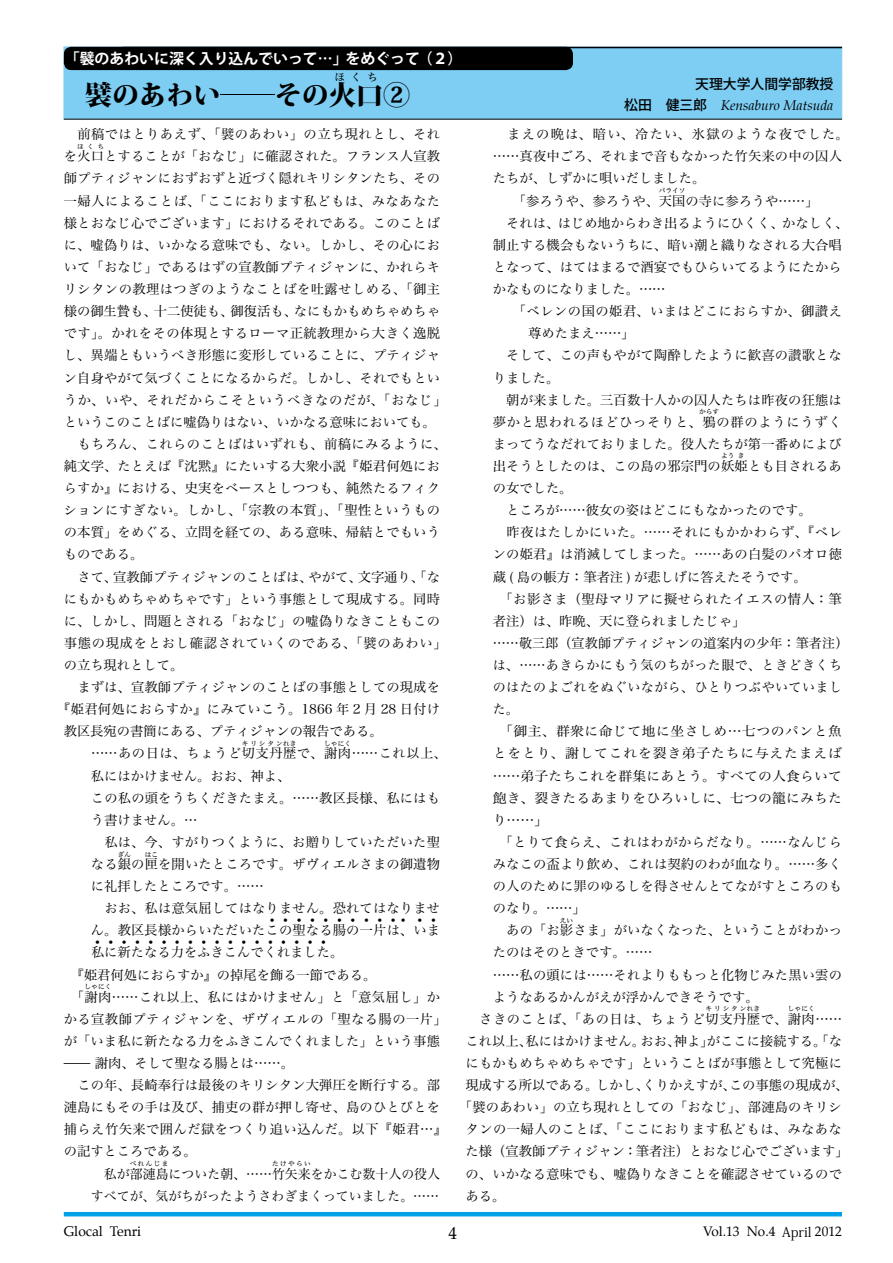
<style>
.page{position:relative;width:893px;height:1263px;background:#fff}
.page>*{position:absolute;margin:0;border:0;box-sizing:border-box;transform-origin:0 0}
.t1{font:800 27.15px "Koz Min Pro";color:#000}
.t2{font:16.95px "Palatino";color:#000}
.t3{font:700 14.85px "Koz Go Pro";color:#fff}
.t4{font:italic 13.8px "Palatino";color:#000}
.t5{font:13.8px "Palatino";color:#000}
.t6{font:500 13.8px "Koz Go Pro";color:#000}
.t7{font:13.5px "Palatino";color:#000}
.t8{font:13.35px/22px "Hira Min Pro W3";letter-spacing:.01em;color:#000}
.t9{font:13.35px "Hira Min Pro W3";letter-spacing:.035em;color:#000}
.t10{font:13.35px "Hira Min Pro W3";letter-spacing:.055em;color:#000}
.t11{font:13.35px "Hira Min Pro W3";letter-spacing:.01em;color:#000;scale:1.04 1}
.t12{font:13.35px "Hira Min Pro W3";letter-spacing:.04em;color:#000}
.t13{font:13.35px "Hira Min Pro W3";letter-spacing:.03em;color:#000}
.t14{font:13.35px "Hira Min Pro W3";letter-spacing:.035em;color:#000;scale:1.04 1}
.t15{font:13.35px "Hira Min Pro W3";letter-spacing:.055em;color:#000;scale:1.04 1}
.t16{font:10.65px "Hira Min Pro W3";color:#000}
.t17{font:7.5px "Kenten Generic";letter-spacing:.77em;color:#000}
.t18{font:7.5px "Kenten Generic";letter-spacing:.795em;color:#000}
.t19{font:6.6px "Hira Min Pro W3";letter-spacing:.075em;color:#000}
.t20{font:6.6px "Hira Min Pro W3";letter-spacing:.29em;color:#000}
.s1{font-size:19.95px}
.s2{font-family:"Koz Go Pro";font-weight:500;font-style:normal}
.s3{font-family:"Koz Min Pro"}
</style>
<div class="page">
<hr style="left:64px;top:1212px;width:778px;height:4px;background:#00a0e9">
<div style="left:64px;top:47px;width:778px;height:72px;background:#7ecef4;border:1px solid #7ecef4"></div>
<hr style="left:64px;top:119px;width:778px;height:1px;background:#000">
<hr style="left:122px;top:47px;width:720px;height:1px;background:#000">
<div style="left:65px;top:48px;width:507px;height:21px;background:#000;border-radius:7px"></div>
<div style="left:64px;top:47px;width:509px;height:23px;border:2px solid #000;border-radius:7px"></div>
<p class="t3" style="left:65px;top:49px;width:399px">「襞のあわいに深く入り込んでいって…」をめぐって（２）</p>
<h1 class="t1" style="left:85px;top:74px;width:327px">襞のあわい―その火口②</h1>
<p class="t16" style="left:335px;top:67px;width:45px">ほくち</p>
<p class="t8" style="left:64px;top:122px;width:378px;text-align:right">前稿ではとりあえず、「襞のあわい」の立ち現れとし、それを火口とすることが「おなじ」に確認された。フランス人宣教</p>
<p class="t19" style="left:77px;top:141px;width:28px">ほくち</p>
<p class="t8" style="left:64px;top:166px;width:378px">師プティジャンにおずおずと近づく隠れキリシタンたち、その</p>
<p class="t9" style="left:64px;top:189px;width:378px">一婦人によることば、「ここにおります私どもは、みなあなた</p>
<p class="t8" style="left:64px;top:210px;width:378px">様とおなじ心でございます」におけるそれである。このことば</p>
<p class="t8" style="left:64px;top:233px;width:378px">に、嘘偽りは、いかなる意味でも、ない。しかし、その心にお</p>
<p class="t8" style="left:64px;top:255px;width:378px">いて「おなじ」であるはずの宣教師プティジャンに、かれらキ</p>
<p class="t9" style="left:64px;top:278px;width:378px">リシタンの教理はつぎのようなことばを吐露せしめる、「御主</p>
<p class="t8" style="left:64px;top:299px;width:378px">様の御生贄も、十二使徒も、御復活も、なにもかもめちゃめちゃ</p>
<p class="t13" style="left:64px;top:322px;width:378px">です」。かれをその体現とするローマ正統教理から大きく逸脱</p>
<p class="t8" style="left:64px;top:343px;width:378px">し、異端ともいうべき形態に変形していることに、プティジャ</p>
<p class="t8" style="left:64px;top:365px;width:378px">ン自身やがて気づくことになるからだ。しかし、それでもとい</p>
<p class="t10" style="left:64px;top:388px;width:384px">うか、いや、それだからこそというべきなのだが、「おなじ」</p>
<p class="t8" style="left:64px;top:409px;width:374px">というこのことばに嘘偽りはない、いかなる意味においても。</p>
<p class="t9" style="left:77px;top:432px;width:371px">もちろん、これらのことばはいずれも、前稿にみるように、</p>
<p class="t8" style="left:64px;top:454px;width:378px">純文学、たとえば『沈黙』にたいする大衆小説『姫君何処にお</p>
<p class="t8" style="left:64px;top:476px;width:378px">らすか』における、史実をベースとしつつも、純然たるフィク</p>
<p class="t9" style="left:64px;top:499px;width:378px">ションにすぎない。しかし、「宗教の本質」、「聖性というもの</p>
<p class="t8" style="left:64px;top:520px;width:378px">の本質」をめぐる、立問を経ての、ある意味、帰結とでもいう</p>
<p class="t8" style="left:64px;top:542px;width:81px">ものである。</p>
<p class="t8" style="left:77px;top:564px;width:364px">さて、宣教師プティジャンのことばは、やがて、文字通り、「な</p>
<p class="t8" style="left:64px;top:586px;width:378px">にもかもめちゃめちゃです」という事態として現成する。同時</p>
<p class="t8" style="left:64px;top:608px;width:378px">に、しかし、問題とされる「おなじ」の嘘偽りなきこともこの</p>
<p class="t10" style="left:64px;top:631px;width:385px">事態の現成をとおし確認されていくのである、「襞のあわい」</p>
<p class="t8" style="left:77px;top:675px;width:364px">まずは、宣教師プティジャンのことばの事態としての現成を</p>
<p class="t8" style="left:57px;top:697px;width:385px">『姫君何処におらすか』にみていこう。1866 年 2 月 28 日付け</p>
<p class="t8" style="left:64px;top:719px;width:320px">教区長宛の書簡にある、プティジャンの報告である。</p>
<p class="t12" style="left:91px;top:742px;width:357px">……あの日は、ちょうど切支丹歴で、謝肉……これ以上、</p>
<p class="t20" style="left:242px;top:738px;width:56px">キリシタンれき</p>
<p class="t19" style="left:324px;top:738px;width:29px">しゃにく</p>
<p class="t8" style="left:91px;top:763px;width:351px">私にはかけません。おお、神よ、<br>この私の頭をうちくだきたまえ。……教区長様、私にはもう書けません。…<br>　私は、今、すがりつくように、お贈りしていただいた聖なる銀の匣を開いたところです。ザヴィエルさまの御遺物</p>
<p class="t19" style="left:118px;top:848px;width:15px">ぎん</p>
<p class="t19" style="left:145px;top:848px;width:15px">はこ</p>
<p class="t8" style="left:91px;top:874px;width:351px">に礼拝したところです。……<br>　おお、私は意気屈してはなりません。恐れてはなりません。教区長様からいただいたこの聖なる腸の一片は、いま</p>
<p class="t18" style="left:269px;top:916px;width:170px">44444444444 44</p>
<p class="t8" style="left:91px;top:940px;width:254px">私に新たなる力をふきこんでくれました。</p>
<p class="t17" style="left:94px;top:938px;width:235px">444444444444444444</p>
<p class="t8" style="left:71px;top:962px;width:371px">『姫君何処におらすか』の掉尾を飾る一節である。<br>「謝肉……これ以上、私にはかけません」と「意気屈し」か</p>
<p class="t19" style="left:84px;top:981px;width:29px">しゃにく</p>
<p class="t8" style="left:64px;top:1006px;width:385px">かる宣教師プティジャンを、ザヴィエルの「聖なる腸の一片」が「いま私に新たなる力をふきこんでくれました」という事態<span class="s1">─</span> 謝肉、そして聖なる腸とは……。　　　　</p>
<p class="t8" style="left:64px;top:1073px;width:384px;text-indent:14px">この年、長崎奉行は最後のキリシタン大弾圧を断行する。部漣島にもその手は及び、捕吏の群が押し寄せ、島のひとびとを捕らえ竹矢来で囲んだ獄をつくり追い込んだ。以下『姫君…』の記すところである。</p>
<p class="t8" style="left:91px;top:1161px;width:351px">　私が部漣島についた朝、……竹矢来をかこむ数十人の役人</p>
<p class="t19" style="left:130px;top:1158px;width:40px">べれんじま</p>
<p class="t19" style="left:272px;top:1158px;width:40px">たけやらい</p>
<p class="t8" style="left:91px;top:1183px;width:349px">すべてが、気がちがったようさわぎまくっていました。……</p>
<p class="t6" style="left:695px;top:75px;width:140px">天理大学人間学部教授</p>
<p class="t4" style="left:610px;top:94px;width:225px"><span class="s2">　松田　健三郎　</span>Kensaburo Matsuda</p>
<p class="t8" style="left:493px;top:122px;width:357px">　まえの晩は、暗い、冷たい、氷獄のような夜でした。……真夜中ごろ、それまで音もなかった竹矢来の中の囚人たちが、しずかに唄いだしました。<br>　　「参ろうや、参ろうや、天国の寺に参ろうや……」</p>
<p class="t19" style="left:659px;top:185px;width:28px">パライソ</p>
<p class="t8" style="left:493px;top:210px;width:357px">　それは、はじめ地からわき出るようにひくく、かなしく、制止する機会もないうちに、暗い潮と織りなされる大合唱となって、はてはまるで酒宴でもひらいてるようにたからかなものになりました。……<br>　　「ベレンの国の姫君、いまはどこにおらすか、御讃え　　 尊めたまえ……」<br>　そして、この声もやがて陶酔したように歓喜の讃歌となりました。<br>　朝が来ました。三百数十人かの囚人たちは昨夜の狂態は夢かと思われるほどひっそりと、鴉の群のようにうずく</p>
<p class="t19" style="left:699px;top:406px;width:21px">からす</p>
<p class="t8" style="left:493px;top:432px;width:351px">まってうなだれておりました。役人たちが第一番めによび出そうとしたのは、この島の邪宗門の妖姫とも目されるあ</p>
<p class="t19" style="left:721px;top:450px;width:15px">よう</p>
<p class="t19" style="left:738px;top:450px;width:8px">き</p>
<p class="t8" style="left:493px;top:476px;width:81px">の女でした。</p>
<p class="t8" style="left:493px;top:498px;width:320px">　ところが……彼女の姿はどこにもなかったのです。</p>
<p class="t9" style="left:493px;top:521px;width:351px">　昨夜はたしかにいた。……それにもかかわらず、『ベレ</p>
<p class="t8" style="left:493px;top:542px;width:351px">ンの姫君』は消滅してしまった。……あの白髪のパオロ徳</p>
<p class="t8" style="left:493px;top:564px;width:315px">蔵 ( 島の帳方：筆者注 ) が悲しげに答えたそうです。</p>
<p class="t9" style="left:493px;top:587px;width:351px">　「お影さま（聖母マリアに擬せられたイエスの情人：筆</p>
<p class="t8" style="left:493px;top:608px;width:254px">者注）は、昨晩、天に登られましたじゃ」</p>
<p class="t8" style="left:493px;top:631px;width:357px">……敬三郎（宣教師プティジャンの道案内の少年：筆者注）</p>
<p class="t9" style="left:493px;top:653px;width:351px">は、……あきらかにもう気のちがった眼で、ときどきくち</p>
<p class="t9" style="left:493px;top:676px;width:351px">のはたのよごれをぬぐいながら、ひとりつぶやいていまし</p>
<p class="t8" style="left:493px;top:697px;width:28px">た。</p>
<p class="t14" style="left:499px;top:720px;width:331px">「御主、群衆に命じて地に坐さしめ…七つのパンと魚</p>
<p class="t15" style="left:493px;top:742px;width:337px">とをとり、謝してこれを裂き弟子たちに与えたまえば</p>
<p class="t11" style="left:493px;top:764px;width:337px">……弟子たちこれを群集にあとう。すべての人食らいて</p>
<p class="t11" style="left:493px;top:786px;width:337px">飽き、裂きたるあまりをひろいしに、七つの籠にみちた</p>
<p class="t11" style="left:493px;top:808px;width:55px">り……」</p>
<p class="t9" style="left:493px;top:830px;width:351px">　「とりて食らえ、これはわがからだなり。……なんじら</p>
<p class="t8" style="left:493px;top:852px;width:350px">みなこの盃より飲め、これは契約のわが血なり。……多く</p>
<p class="t8" style="left:493px;top:874px;width:351px">の人のために罪のゆるしを得させんとてながすところのも</p>
<p class="t8" style="left:493px;top:896px;width:101px">のなり。……」　</p>
<p class="t8" style="left:493px;top:918px;width:351px">　あの「お影さま」がいなくなった、ということがわかっ</p>
<p class="t19" style="left:560px;top:915px;width:15px">えい</p>
<p class="t8" style="left:493px;top:940px;width:161px">たのはそのときです。……</p>
<p class="t8" style="left:493px;top:962px;width:351px">……私の頭には……それよりももっと化物じみた黒い雲の</p>
<p class="t8" style="left:493px;top:984px;width:267px">ようなあるかんがえが浮かんできそうです。</p>
<p class="t12" style="left:479px;top:1007px;width:364px">さきのことば、「あの日は、ちょうど切支丹歴で、謝肉……</p>
<p class="t20" style="left:705px;top:1003px;width:56px">キリシタンれき</p>
<p class="t19" style="left:788px;top:1003px;width:29px">しゃにく</p>
<p class="t8" style="left:466px;top:1029px;width:378px">これ以上、私にはかけません。おお、神よ」がここに接続する。「な</p>
<p class="t8" style="left:466px;top:1051px;width:378px">にもかもめちゃめちゃです」ということばが事態として究極に</p>
<p class="t8" style="left:466px;top:1073px;width:384px">現成する所以である。しかし、くりかえすが、この事態の現成が、</p>
<p class="t8" style="left:459px;top:1095px;width:384px">「襞のあわい」の立ち現れとしての「おなじ」、部漣島のキリシ</p>
<p class="t9" style="left:466px;top:1118px;width:378px">タンの一婦人のことば、「ここにおります私どもは、みなあな</p>
<p class="t8" style="left:466px;top:1139px;width:384px">た様（宣教師プティジャン：筆者注）とおなじ心でございます」</p>
<p class="t8" style="left:466px;top:1161px;width:378px">の、いかなる意味でも、嘘偽りなきことを確認させているので</p>
<p class="t8" style="left:466px;top:1183px;width:41px">ある。</p>
<p class="t5" style="left:64px;top:1220px;width:79px">Glocal Tenri</p>
<p class="t2" style="left:449px;top:1219px;width:10px">4</p>
<p class="t7" style="left:703px;top:1220px;width:140px">Vol.13 No.4 <span class="s3">April</span> 2012</p>
</div>
